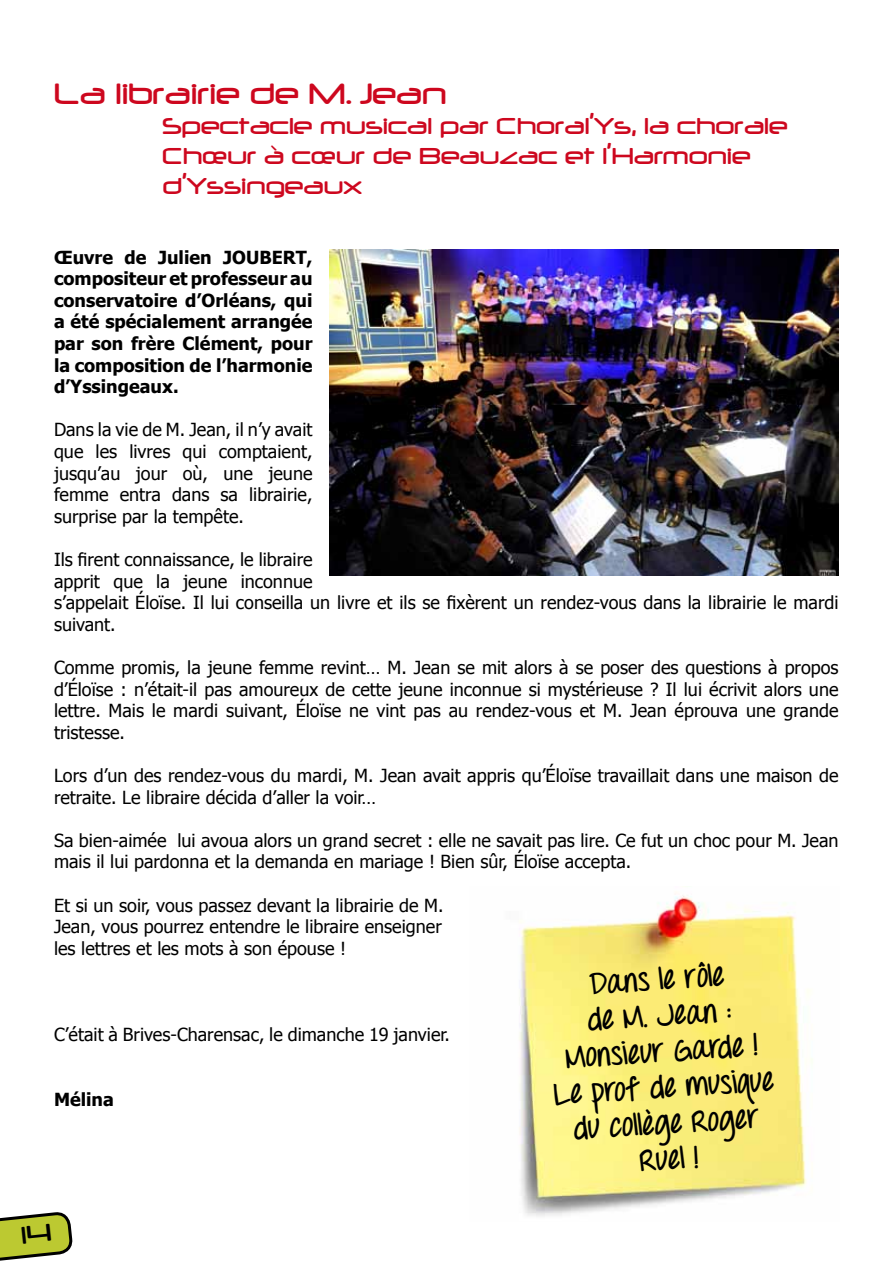
<style>
.page{position:relative;width:893px;height:1263px;background:#fff}
.page>*{position:absolute;margin:0;border:0;box-sizing:border-box;transform-origin:0 0}
.t1{font:34.5px "Neuropol";color:#cd071e}
.t2{font:700 30px/36px "Throw My Hands Upinthe Air";color:#000;text-align:center}
.t3{font:27px/30px "Neuropol";color:#cd071e}
.t4{font:18px/21.6px "Tahoma";color:#000;text-align:justify}
.t5{font:700 18px/21.6px "Tahoma";color:#000;text-align:justify}
</style>
<div class="page">
<img style="left:330px;top:250px;width:509px;height:325px">
<img style="left:519px;top:895px;width:294px;height:321px">
<svg style="left:0;top:1212px;width:72px;height:49px;background:#abb44b"></svg>
<h1 class="t1" style="left:55px;top:75px;width:393px">La librairie de M. Jean</h1>
<h3 class="t3" style="left:163px;top:110px;width:627px">Spectacle musical par Choral’Ys, la chorale</h3>
<h3 class="t3" style="left:55px;top:140px;width:44px">C</h3>
<h3 class="t3" style="left:163px;top:140px;width:590px;text-indent:20px">hœur à cœur de Beauzac et l’Harmonie d’Yssingeaux</h3>
<p class="t5" style="left:54px;top:245px;width:260px">œuvre de Julien Joubert, compositeur et professeur au conservatoire d’Orléans, qui a été spécialement arrangée par son frère Clément, pour la composition de l’harmonie d’Yssingeaux.</p>
<p class="t4" style="left:54px;top:418px;width:260px">Dans la vie de M. Jean, il n’y avait que les livres qui comptaient, jusqu’au jour où, une jeune femme entra dans sa librairie, surprise par la tempête.</p>
<p class="t4" style="left:54px;top:548px;width:786px;text-align:left">Ils firent connaissance, le libraire<br>apprit que la jeune inconnue<br>s’appelait Éloïse. Il lui conseilla un livre et ils se fixèrent un rendez-vous dans la librairie le mardi suivant.</p>
<p class="t4" style="left:54px;top:656px;width:786px">Comme promis, la jeune femme revint… M. Jean se mit alors à se poser des questions à propos d’Éloïse : n’était-il pas amoureux de cette jeune inconnue si mystérieuse ? Il lui écrivit alors une lettre. Mais le mardi suivant, Éloïse ne vint pas au rendez-vous et M. Jean éprouva une grande tristesse.</p>
<p class="t4" style="left:54px;top:764px;width:786px">Lors d’un des rendez-vous du mardi, M. Jean avait appris qu’Éloïse travaillait dans une maison de retraite. Le libraire décida d’aller la voir…</p>
<p class="t4" style="left:54px;top:829px;width:786px">Sa bien-aimée lui avoua alors un grand secret : elle ne savait pas lire. Ce fut un choc pour M. Jean mais il lui pardonna et la demanda en mariage ! Bien sûr, Éloïse accepta.</p>
<p class="t4" style="left:54px;top:893px;width:391px">Et si un soir, vous passez devant la librairie de M.<br>Jean, vous pourrez entendre le libraire enseigner les lettres et les mots à son épouse !</p>
<p class="t4" style="left:54px;top:1023px;width:397px">C’était à Brives-Charensac, le dimanche 19 janvier.</p>
<p class="t5" style="left:54px;top:1088px;width:61px">Mélina</p>
<h2 class="t2" style="left:545px;top:971px;width:222px;rotate:-4deg">Dans le rôle<br>de M. Jean :<br>Monsieur Garde !<br>Le prof de musique du collège Roger<br>Ruel !</h2>
</div>
